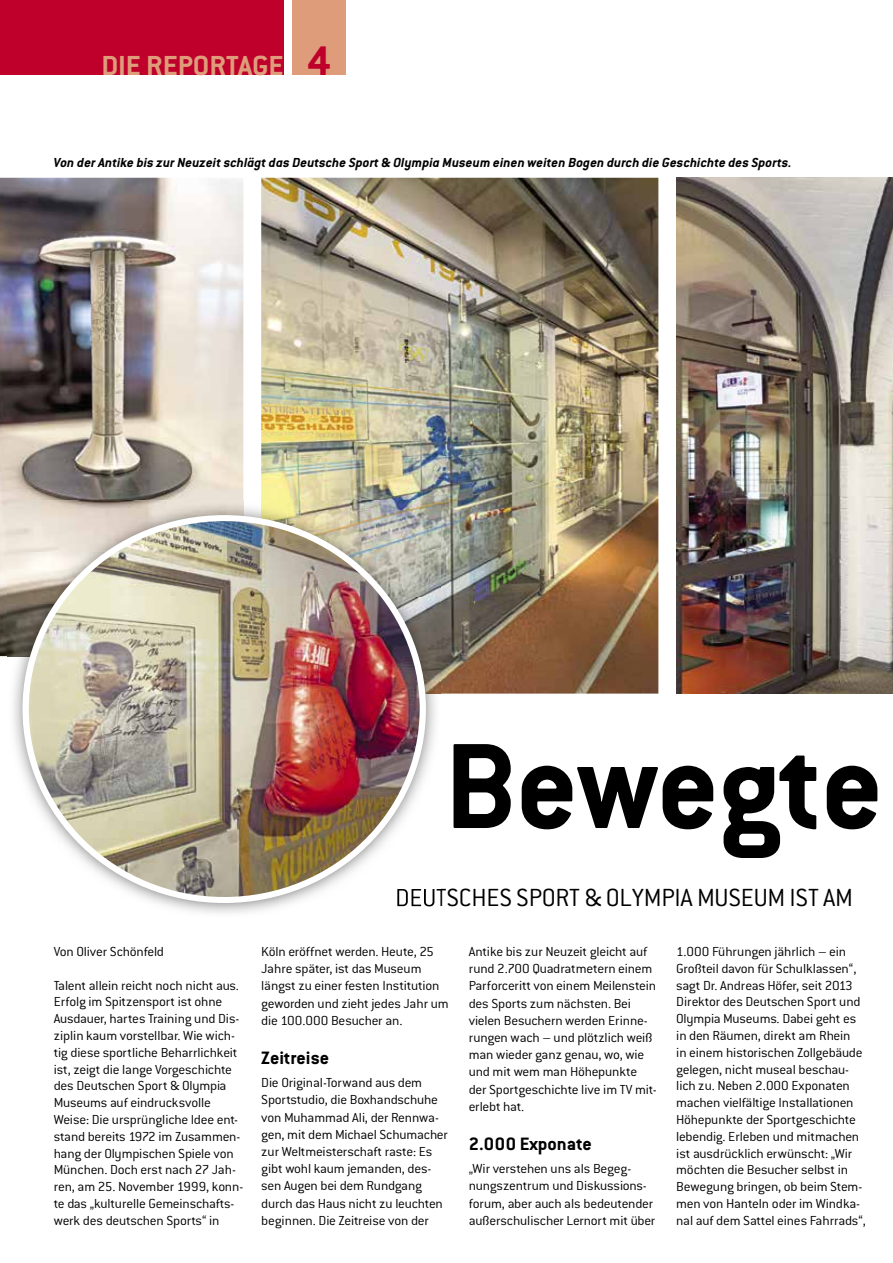
<style>
.page{position:relative;width:893px;height:1263px;background:#fff}
.page>*{position:absolute;margin:0;border:0;box-sizing:border-box;transform-origin:0 0}
.t1{font:700 133.2px "Conduit ITC Pro";letter-spacing:-.01em;color:#000}
.t2{font:700 30.3px "Conduit ITC Pro";letter-spacing:-.005em;color:#de9c7b;scale:1.04 1}
.t3{font:300 27.3px "Conduit ITC Pro";letter-spacing:-.01em;color:#000}
.t4{font:700 19.65px "Conduit ITC Pro";color:#000;scale:1.04 1}
.t5{font:300 14.4px/16.8px "Conduit ITC Pro";letter-spacing:-.015em;color:#000;scale:1.04 1}
.t6{font:italic 700 14.4px "Conduit ITC Pro";color:#000;scale:1.04 1}
.s1{font-size:45.45px;color:#be002b}
</style>
<div class="page">
<div style="left:0;top:0;width:284px;height:75px;background:#be002b"></div>
<div style="left:292px;top:0;width:54px;height:75px;background:#de9c7b"></div>
<img style="left:676px;top:178px;width:217px;height:516px">
<img style="left:261px;top:178px;width:397px;height:516px">
<img style="left:0;top:178px;width:243px;height:478px">
<img style="left:225px;top:501px;width:53px;height:412px">
<img style="left:8px;top:656px;width:217px;height:257px">
<img style="left:278px;top:694px;width:163px;height:213px">
<img style="left:397px;top:889px;width:44px;height:17px">
<img style="left:261px;top:501px;width:180px;height:193px">
<img style="left:8px;top:501px;width:235px;height:155px">
<img style="left:26px;top:518px;width:397px;height:382px">
<h2 class="t2" style="left:101px;top:48px;width:222px">DIE REPORTAGE <span class="s1">4</span></h2>
<p class="t6" style="left:54px;top:154px;width:711px">Von der Antike bis zur Neuzeit schlägt das Deutsche Sport &amp; Olympia Museum einen weiten Bogen durch die Geschichte des Sports.</p>
<p class="t5" style="left:54px;top:943px;width:107px">Von Oliver Schönfeld</p>
<p class="t5" style="left:54px;top:977px;width:184px">Talent allein reicht noch nicht aus.<br>Erfolg im Spitzensport ist ohne Ausdauer, hartes Training und Dis&shy;ziplin kaum vorstellbar. Wie wich&shy;tig diese sportliche Beharrlichkeit ist, zeigt die lange Vorgeschichte des Deutschen Sport &amp; Olympia Museums auf eindrucksvolle Weise: Die ursprüngliche Idee ent&shy;stand bereits 1972 im Zusammen&shy;hang der Olympischen Spiele von München. Doch erst nach 27 Jah&shy;ren, am 25. November 1999, konn&shy;te das „kulturelle Gemeinschafts&shy;werk des deutschen Sports“ in</p>
<h1 class="t1" style="left:444px;top:709px;width:440px">Bewegte</h1>
<h3 class="t3" style="left:395px;top:883px;width:459px">DEUTSCHES SPORT &amp; OLYMPIA MUSEUM IST AM</h3>
<p class="t5" style="left:261px;top:943px;width:182px;line-height:17.2px">Köln eröffnet werden. Heute, 25<br>Jahre später, ist das Museum längst zu einer festen Institution geworden und zieht jedes Jahr um die 100.000 Besucher an.</p>
<h3 class="t4" style="left:261px;top:1046px;width:67px">Zeitreise</h3>
<p class="t5" style="left:261px;top:1074px;width:181px;line-height:17.2px">Die Original-Torwand aus dem<br>Sportstudio, die Boxhandschuhe von Muhammad Ali, der Rennwa&shy;gen, mit dem Michael Schumacher zur Weltmeisterschaft raste: Es gibt wohl kaum jemanden, des&shy;sen Augen bei dem Rundgang durch das Haus nicht zu leuchten beginnen. Die Zeitreise von der</p>
<p class="t5" style="left:469px;top:943px;width:182px;line-height:17.2px">Antike bis zur Neuzeit gleicht auf rund 2.700 Quadratmetern einem<br>Parforceritt von einem Meilenstein des Sports zum nächsten. Bei vielen Besuchern werden Erinne&shy;rungen wach – und plötzlich weiß man wieder ganz genau, wo, wie und mit wem man Höhepunkte der Sportgeschichte live im TV mit&shy;erlebt hat.</p>
<h3 class="t4" style="left:469px;top:1132px;width:120px">2.000 Exponate</h3>
<p class="t5" style="left:469px;top:1160px;width:181px;line-height:17.2px">„Wir verstehen uns als Begeg&shy;nungszentrum und Diskussions&shy;forum, aber auch als bedeutender außerschulischer Lernort mit über</p>
<p class="t5" style="left:676px;top:943px;width:184px">1.000 Führungen jährlich – ein<br>Großteil davon für Schulklassen“, sagt Dr. Andreas Höfer, seit 2013<br>Direktor des Deutschen Sport und<br>Olympia Museums. Dabei geht es in den Räumen, direkt am Rhein<br>in einem historischen Zollgebäude gelegen, nicht museal beschau&shy;lich zu. Neben 2.000 Exponaten machen vielfältige Installationen<br>Höhepunkte der Sportgeschichte lebendig. Erleben und mitmachen ist ausdrücklich erwünscht: „Wir möchten die Besucher selbst in<br>Bewegung bringen, ob beim Stem&shy;men von Hanteln oder im Windka&shy;nal auf dem Sattel eines Fahrrads“,</p>
</div>
